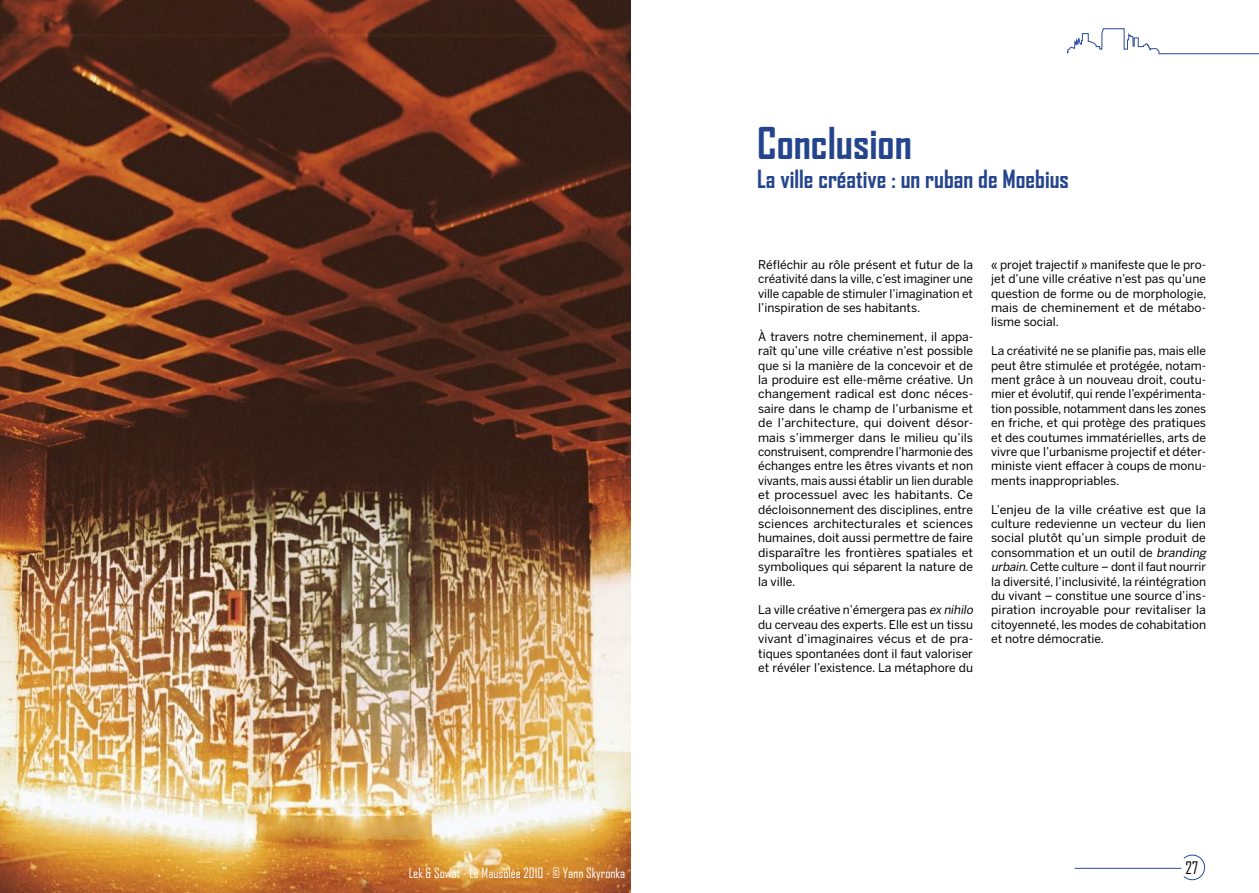
<style>
.page{position:relative;width:1259px;height:893px;background:#fff}
.page>*{position:absolute;margin:0;border:0;box-sizing:border-box;transform-origin:0 0}
.t1{font:700 42px "Agency FB";color:#24448d}
.t2{font:700 24px "Agency FB";color:#24448d}
.t3{font:16.5px "Agency FB";color:#000}
.t4{font:13.5px "Agency FB";color:#fff}
.t5{font:12px/14.4px "Benton Sans";color:#000;text-align:justify}
.s1{font-style:italic}
</style>
<div class="page">
<img style="left:0;top:0;width:630px;height:893px">
<svg style="left:1183px;top:854px;width:22px;height:26px"></svg>
<hr style="left:1074px;top:868px;width:107px;height:1px;background:#284a9a">
<hr style="left:1159px;top:53px;width:100px;height:1px;background:#284a9a">
<svg style="left:1067px;top:28px;width:92px;height:26px"></svg>
<p class="t4" style="left:409px;top:865px;width:218px">Lek &amp; Sowat - Le Mausolée 2010 - © Yann Skyronka</p>
<h1 class="t1" style="left:757px;top:117px;width:156px">Conclusion</h1>
<h2 class="t2" style="left:757px;top:164px;width:313px">La ville créative : un ruban de Moebius</h2>
<p class="t5" style="left:758px;top:257px;width:216px">Réfléchir au rôle présent et futur de la créativité dans la ville, c’est imaginer une ville capable de stimuler l’imagination et l’inspiration de ses habitants.</p>
<p class="t5" style="left:758px;top:329px;width:217px">À travers notre cheminement, il appa&shy;raît qu’une ville créative n’est possible que si la manière de la concevoir et de la produire est elle-même créative. Un changement radical est donc néces&shy;saire dans le champ de l’urbanisme et de l’architecture, qui doivent désor&shy;mais s’immerger dans le milieu qu’ils construisent, comprendre l’harmonie des échanges entre les êtres vivants et non vivants, mais aussi établir un lien durable et processuel avec les habitants. Ce décloisonnement des disciplines, entre sciences architecturales et sciences humaines, doit aussi permettre de faire disparaître les frontières spatiales et symboliques qui séparent la nature de la ville.</p>
<p class="t5" style="left:758px;top:603px;width:219px;text-align:left">La ville créative n’émergera pas <span class="s1">ex nihilo </span>du cerveau des experts. Elle est un tissu vivant d’imaginaires vécus et de pra&shy;tiques spontanées dont il faut valoriser et révéler l’existence. La métaphore du</p>
<p class="t5" style="left:991px;top:257px;width:217px">« projet trajectif » manifeste que le pro&shy;jet d’une ville créative n’est pas qu’une question de forme ou de morphologie, mais de cheminement et de métabo&shy;lisme social.</p>
<p class="t5" style="left:991px;top:343px;width:216px">La créativité ne se planifie pas, mais elle peut être stimulée et protégée, notam&shy;ment grâce à un nouveau droit, coutu&shy;mier et évolutif, qui rende l’expérimenta&shy;tion possible, notamment dans les zones en friche, et qui protège des pratiques et des coutumes immatérielles, arts de vivre que l’urbanisme projectif et déter&shy;ministe vient effacer à coups de monu&shy;ments inappropriables.</p>
<p class="t5" style="left:991px;top:502px;width:219px;text-align:left">L’enjeu de la ville créative est que la culture redevienne un vecteur du lien social plutôt qu’un simple produit de consommation et un outil de <span class="s1">branding urbain</span>. Cette culture – dont il faut nourrir la diversité, l’inclusivité, la réintégration du vivant – constitue une source d’ins&shy;piration incroyable pour revitaliser la citoyenneté, les modes de cohabitation et notre démocratie.</p>
<h3 class="t3" style="left:1185px;top:857px;width:14px">27</h3>
</div>
